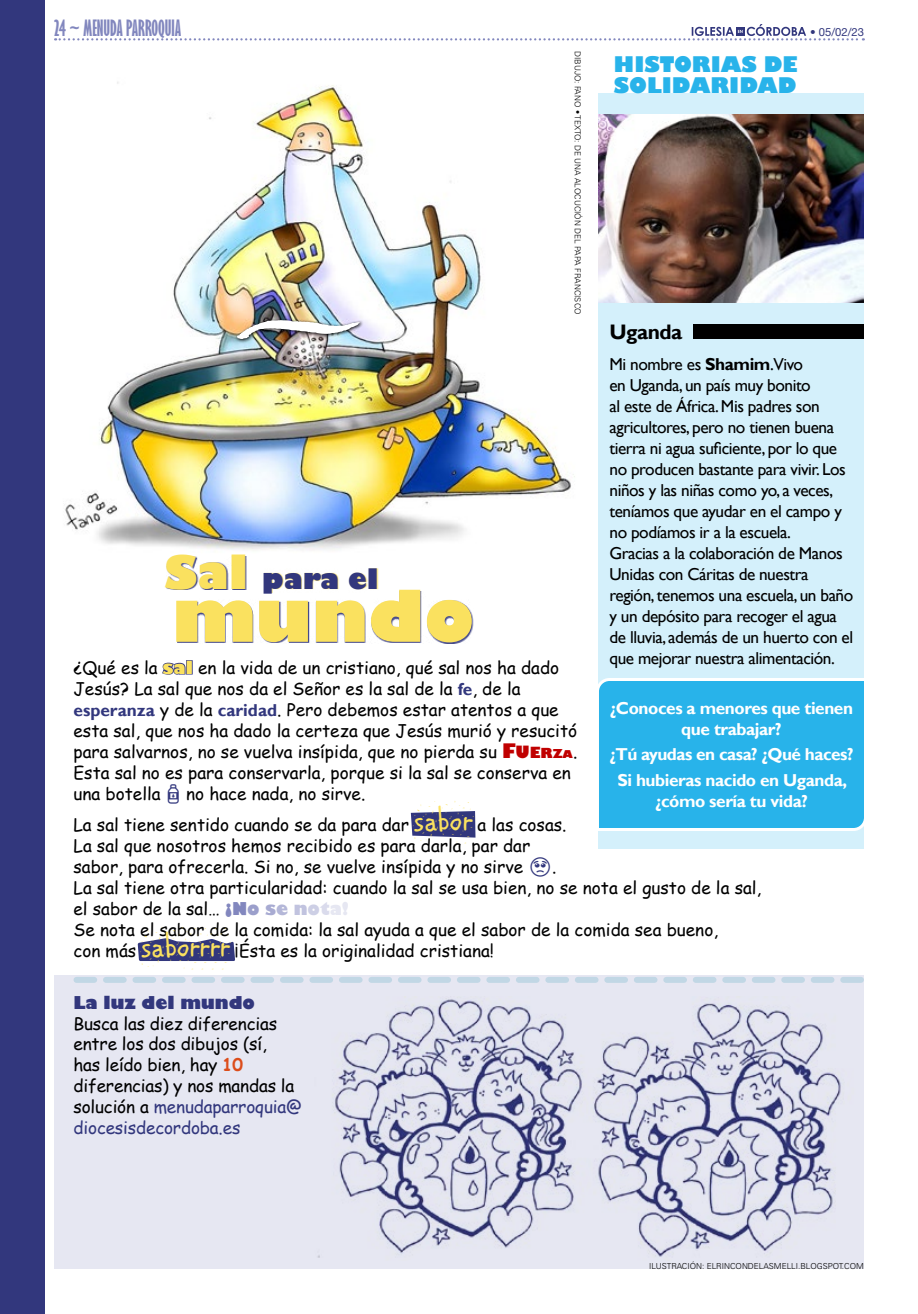
<style>
.page{position:relative;width:918px;height:1314px;background:#fff}
.page>*{position:absolute;margin:0;border:0;box-sizing:border-box;transform-origin:0 0}
.t1{font:800 69.9px "Gill Sans";color:#fae15f}
.t2{font:800 27px "Gill Sans";color:#32377d}
.t3{font:800 21px/21px "Gill Sans";color:#28b3ea}
.t4{font:700 21px "Gill Sans";letter-spacing:-.025em;color:#000}
.t5{font:700 extra-condensed 20.7px "Gill Sans";color:#8287be}
.t6{font:17.25px/21px "Comic Sans MS";color:#000}
.t7{font:17.25px/21px "Gill Sans";letter-spacing:-.025em;color:#000}
.t8{font:700 17.25px/21px "Gill Sans";letter-spacing:-.025em;color:#fff;text-align:center}
.t9{font:800 17.25px "Gill Sans";color:#32377d}
.t10{font:11.25px "Helvetica Neue";color:#32377d}
.t11{font:300 8.25px "Univers";color:#000}
.s1{font-weight:700}
.s2{font-size:45px;color:#fae15f}
.s3{font-family:"Gill Sans";font-weight:800;color:#32377d}
.s4{font-family:"Gill Sans";font-weight:700;color:#32377d}
.s5{font-family:"Gill Sans";font-weight:800;font-size:19.5px;color:#c00000}
.s6{font-family:"Gill Sans";font-weight:800;font-size:16.5px;color:#c00000}
.s7{font-family:"Gill Sans";font-weight:800;font-size:15px;color:#c00000}
.s8{font-family:"Gill Sans";font-weight:800;font-size:13.5px;color:#c00000}
.s9{font-family:"Gill Sans";font-weight:800;font-size:12px;color:#c00000}
.s10{font-family:"Gill Sans";font-weight:800;font-size:10.5px;color:#c00000}
.s11{font-family:"ARCARTER";font-size:37.5px;color:#fae15f}
.s12{font-family:"Gill Sans";font-weight:800;color:#8287be}
.s13{font-family:"Gill Sans";font-weight:800;color:#9b9fcb}
.s14{font-family:"Gill Sans";font-weight:800;color:#a8abd2}
.s15{font-family:"Gill Sans";font-weight:800;color:#b4b7d8}
.s16{font-family:"Gill Sans";font-weight:800;color:#c1c3df}
.s17{font-family:"Gill Sans";font-weight:800;color:#cdcfe5}
.s18{font-family:"Gill Sans";font-weight:800;color:#dadbec}
.s19{font-family:"Gill Sans";font-weight:800;color:#e6e7f2}
.s20{font-weight:700;color:#dc4c1a}
.s21{color:#32377d}
</style>
<div class="page">
<div style="left:0;top:0;width:45px;height:1314px;background:#32377d"></div>
<div style="left:54px;top:975px;width:810px;height:294px;background:#e6e7f2"></div>
<div style="left:599px;top:93px;width:265px;height:756px;background:#d4f0fb"></div>
<div style="left:598px;top:676px;width:266px;height:156px;background:#28b3ea"></div>
<img style="left:65px;top:82px;width:510px;height:468px">
<svg style="left:411px;top:811px;width:65px;height:27px"></svg>
<svg style="left:138px;top:938px;width:97px;height:23px"></svg>
<div style="left:166px;top:556px;width:81px;height:34px;background:#32377d;opacity:.9"></div>
<div style="left:264px;top:569px;width:115px;height:24px;background:#fae15f;opacity:.9"></div>
<div style="left:235px;top:318px;width:129px;height:25px;background:#000;opacity:.9"></div>
<img style="left:237px;top:320px;width:123px;height:19px">
<div style="left:177px;top:591px;width:297px;height:53px;background:#32377d;opacity:.9"></div>
<img style="left:318px;top:996px;width:523px;height:262px">
<svg style="left:76px;top:977px;width:785px;height:6px"></svg>
<div style="left:693px;top:324px;width:171px;height:15px;background:#000"></div>
<svg style="left:55px;top:24px;width:809px;height:16px"></svg>
<img style="left:599px;top:114px;width:265px;height:189px">
<p class="t5" style="left:54px;top:15px;width:129px">24 ~ MENUDA PARROQUIA</p>
<p class="t10" style="left:810px;top:25px;width:55px">• 05/02/23</p>
<p class="t11" style="left:583px;top:51px;width:265px;rotate:90deg">DIBUJO: FANO • TEXTO: DE UNA ALOCUCIÓN DEL PAPA FRANCISCO</p>
<p class="t3" style="left:614px;top:55px;width:185px">HISTORIAS DE<br>SOLIDARIDAD</p>
<p class="t4" style="left:609px;top:319px;width:74px">Uganda</p>
<p class="t7" style="left:609px;top:354px;width:245px">Mi nombre es <span class="s1">Shamim</span>.Vivo<br>en Uganda, un país muy bonito<br>al este de África. Mis padres son agricultores, pero no tienen buena tierra ni agua suficiente, por lo que no producen bastante para vivir. Los niños y las niñas como yo, a veces, teníamos que ayudar en el campo y no podíamos ir a la escuela.<br>Gracias a la colaboración de Manos<br>Unidas con Cáritas de nuestra región, tenemos una escuela, un baño y un depósito para recoger el agua de lluvia, además de un huerto con el que mejorar nuestra alimentación.</p>
<p class="t8" style="left:610px;top:698px;width:245px">¿Conoces a menores que tienen que trabajar?</p>
<p class="t8" style="left:610px;top:742px;width:245px;line-height:25.5px">¿Tú ayudas en casa? ¿Qué haces?<br>Si hubieras nacido en Uganda,</p>
<p class="t8" style="left:655px;top:791px;width:154px">¿cómo sería tu vida?</p>
<h2 class="t2" style="left:164px;top:562px;width:215px"><span class="s2">Sal</span> para el</h2>
<h1 class="t1" style="left:172px;top:572px;width:303px">mundo</h1>
<p class="t6" style="left:73px;top:656px;width:505px">¿Qué es la <span class="s3">sal</span> en la vida de un cristiano, qué sal nos ha dado Jesús? La sal que nos da el Señor es la sal de la <span class="s4">fe</span>, de la <span class="s4">esperanza</span> y de la <span class="s4">caridad</span>. Pero debemos estar atentos a que esta sal, que nos ha dado la certeza que Jesús murió y resucitó para salvarnos, no se vuelva insípida, que no pierda su <span class="s5">F</span><span class="s6">U</span><span class="s7">E</span><span class="s8">R</span><span class="s9">Z</span><span class="s10">A</span>.<br>Esta sal no es para conservarla, porque si la sal se conserva en una botella</p>
<p class="t6" style="left:73px;top:777px;width:495px;line-height:31.5px;text-indent:113px">no hace nada, no sirve.<br>La sal tiene sentido cuando se da para dar <span class="s11">SABOR</span> a las cosas.</p>
<p class="t6" style="left:73px;top:835px;width:458px">La sal que nosotros hemos recibido es para darla, par dar sabor, para ofrecerla. Si no, se vuelve insípida y no sirve</p>
<p class="t6" style="left:73px;top:856px;width:689px;text-indent:479px">.<br>La sal tiene otra particularidad: cuando la sal se usa bien, no se nota el gusto de la sal, el sabor de la sal… <span class="s12">¡N</span><span class="s13">o</span> <span class="s14">s</span><span class="s15">e</span> <span class="s16">n</span><span class="s17">o</span><span class="s18">t</span><span class="s19">a!<br></span>Se nota el sabor de la comida: la sal ayuda a que el sabor de la comida sea bueno,<br>con más <span class="s11">SABORRRR</span> ¡Ésta es la originalidad cristiana!</p>
<p class="t9" style="left:73px;top:992px;width:183px">La luz del mundo</p>
<p class="t6" style="left:73px;top:1013px;width:230px">Busca las diez diferencias entre los dos dibujos (sí,<br>has leído bien, hay <span class="s20">10 </span>diferencias) y nos mandas la solución a <span class="s21">menudaparroquia@ diocesisdecordoba.es</span></p>
<p class="t11" style="left:649px;top:1261px;width:216px">ILUSTRACIÓN: ELRINCONDELASMELLI.BLOGSPOT.COM</p>
</div>
